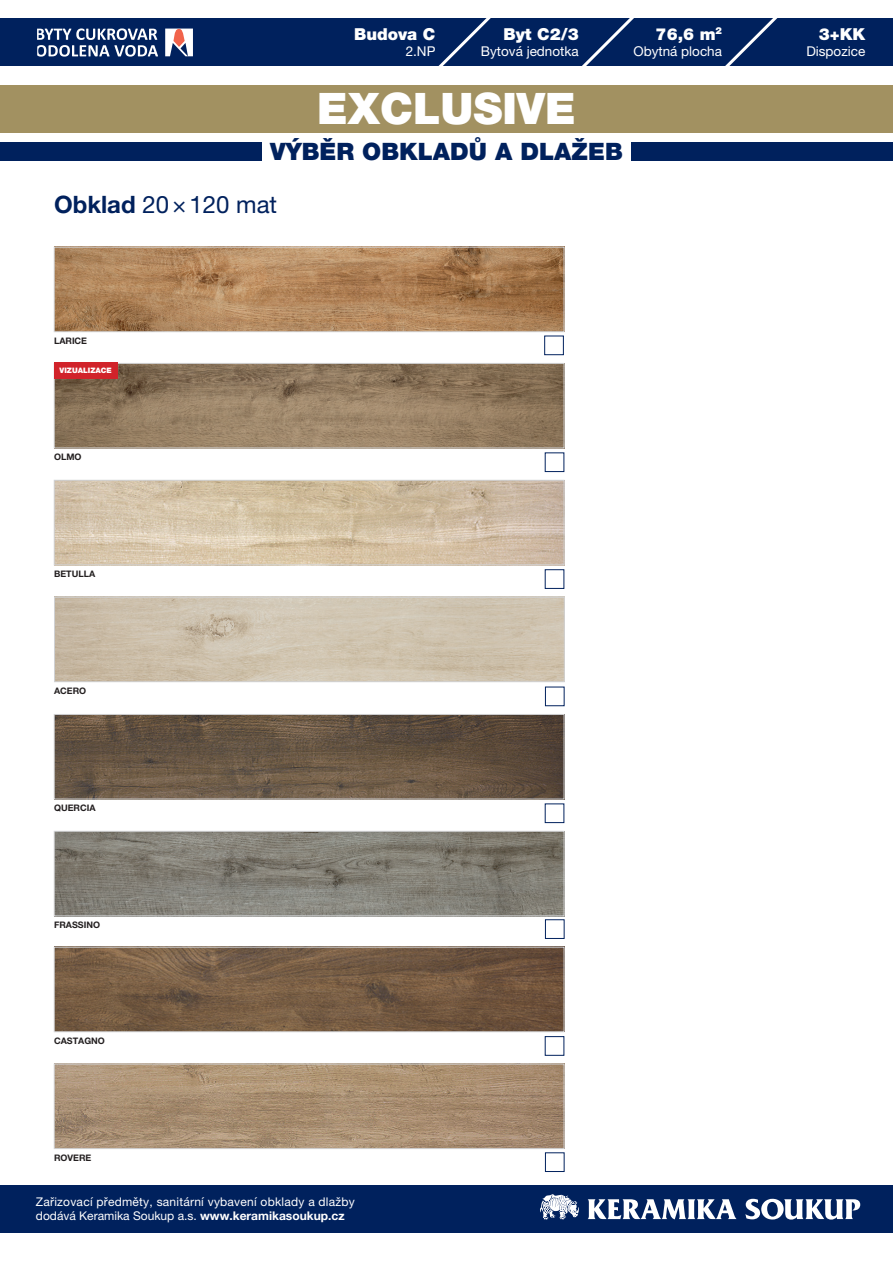
<style>
.page{position:relative;width:893px;height:1263px;background:#fff}
.page>*{position:absolute;margin:0;border:0;box-sizing:border-box;transform-origin:0 0}
.t1{font:900 43.5px "Helvetica Neue LT Pro";color:#fff}
.t2{font:900 24px "Helvetica Neue LT Pro";color:#00215d}
.t3{font:24px "Helvetica Neue LT Pro";color:#00215d}
.t4{font:900 16.5px "Helvetica Neue LT Pro";color:#fff}
.t5{font:13.5px "Helvetica Neue LT Pro";color:#fff}
.t6{font:12px/14.4px "Helvetica Neue LT Pro";letter-spacing:.02em;color:#fff}
._2020_Popisek_pod_dl{font:700 9px "Helvetica Neue LT Pro";color:#231f20}
._2020_Popisek_pod_dl-2{font:900 7.5px "Helvetica Neue LT Pro";color:#fff}
.s1{font-weight:700}
</style>
<div class="page">
<div style="left:0;top:1185px;width:893px;height:48px;background:#00215d"></div>
<svg style="left:588px;top:1199px;width:149px;height:20px"></svg>
<svg style="left:745px;top:1199px;width:115px;height:20px"></svg>
<svg style="left:540px;top:1194px;width:39px;height:25px"></svg>
<div style="left:0;top:85px;width:893px;height:48px;background:#a29161"></div>
<div style="left:0;top:18px;width:893px;height:48px;background:#00215d"></div>
<svg style="left:37px;top:28px;width:121px;height:29px"></svg>
<svg style="left:165px;top:29px;width:28px;height:27px"></svg>
<svg style="left:438px;top:18px;width:53px;height:48px"></svg>
<svg style="left:582px;top:18px;width:52px;height:48px"></svg>
<svg style="left:725px;top:18px;width:53px;height:48px"></svg>
<div style="left:0;top:142px;width:261px;height:19px;background:#00215d"></div>
<div style="left:632px;top:142px;width:261px;height:19px;background:#00215d"></div>
<img style="left:56px;top:365px;width:506px;height:81px">
<div style="left:54px;top:363px;width:510px;height:85px;border:1px solid #d1d2d4"></div>
<img style="left:56px;top:482px;width:506px;height:81px">
<div style="left:54px;top:480px;width:510px;height:85px;border:1px solid #d1d2d4"></div>
<div style="left:545px;top:569px;width:19px;height:20px;border:1px solid #00215d"></div>
<img style="left:56px;top:716px;width:506px;height:81px">
<div style="left:54px;top:714px;width:510px;height:85px;border:1px solid #d1d2d4"></div>
<img style="left:56px;top:949px;width:506px;height:81px">
<div style="left:54px;top:947px;width:510px;height:85px;border:1px solid #d1d2d4"></div>
<div style="left:545px;top:1036px;width:19px;height:20px;border:1px solid #00215d"></div>
<img style="left:56px;top:249px;width:506px;height:81px">
<div style="left:54px;top:247px;width:510px;height:85px;border:1px solid #d1d2d4"></div>
<div style="left:544px;top:336px;width:20px;height:19px;border:1px solid #00215d"></div>
<img style="left:56px;top:599px;width:506px;height:81px">
<div style="left:54px;top:597px;width:510px;height:85px;border:1px solid #d1d2d4"></div>
<div style="left:545px;top:687px;width:19px;height:19px;border:1px solid #00215d"></div>
<img style="left:56px;top:833px;width:506px;height:81px">
<div style="left:54px;top:831px;width:510px;height:85px;border:1px solid #d1d2d4"></div>
<div style="left:545px;top:919px;width:19px;height:20px;border:1px solid #00215d"></div>
<img style="left:56px;top:1066px;width:506px;height:81px">
<div style="left:54px;top:1064px;width:510px;height:85px;border:1px solid #d1d2d4"></div>
<div style="left:545px;top:1152px;width:19px;height:20px;border:1px solid #00215d"></div>
<div style="left:54px;top:362px;width:63px;height:17px;background:#d1232a"></div>
<h3 class="t4" style="left:354px;top:24px;width:83px">Budova C</h3>
<p class="t5" style="left:406px;top:43px;width:31px">2.NP</p>
<h3 class="t4" style="left:503px;top:24px;width:77px">Byt C2/3</h3>
<p class="t5" style="left:481px;top:43px;width:99px">Bytová jednotka</p>
<h3 class="t4" style="left:656px;top:24px;width:68px">76,6 m<sup>2</sup></h3>
<p class="t5" style="left:633px;top:43px;width:90px">Obytná plocha</p>
<h1 class="t1" style="left:317px;top:83px;width:260px">EXCLUSIVE</h1>
<p class="t2" style="left:270px;top:137px;width:354px">VÝBĚR OBKLADŮ A DLAŽEB</p>
<p class="t3" style="left:54px;top:190px;width:225px"><span class="s1">Obklad</span> 20×120 mat</p>
<p class="_2020_Popisek_pod_dl" style="left:54px;top:335px;width:35px">LARICE</p>
<p class="_2020_Popisek_pod_dl-2" style="left:60px;top:366px;width:54px">VIZUALIZACE</p>
<p class="_2020_Popisek_pod_dl" style="left:54px;top:451px;width:29px">OLMO</p>
<p class="_2020_Popisek_pod_dl" style="left:54px;top:568px;width:43px">BETULLA</p>
<p class="_2020_Popisek_pod_dl" style="left:54px;top:685px;width:34px">ACERO</p>
<p class="_2020_Popisek_pod_dl" style="left:54px;top:802px;width:43px">QUERCIA</p>
<p class="_2020_Popisek_pod_dl" style="left:54px;top:919px;width:48px">FRASSINO</p>
<p class="_2020_Popisek_pod_dl" style="left:54px;top:1035px;width:52px">CASTAGNO</p>
<p class="_2020_Popisek_pod_dl" style="left:54px;top:1152px;width:39px">ROVERE</p>
<p class="t6" style="left:36px;top:1194px;width:320px">Zařizovací předměty, sanitární vybavení obklady a dlažby dodává Keramika Soukup a.s. <span class="s1">www.keramikasoukup.cz</span></p>
<h3 class="t4" style="left:819px;top:24px;width:48px">3+KK</h3>
<p class="t5" style="left:806px;top:43px;width:60px">Dispozice</p>
</div>
